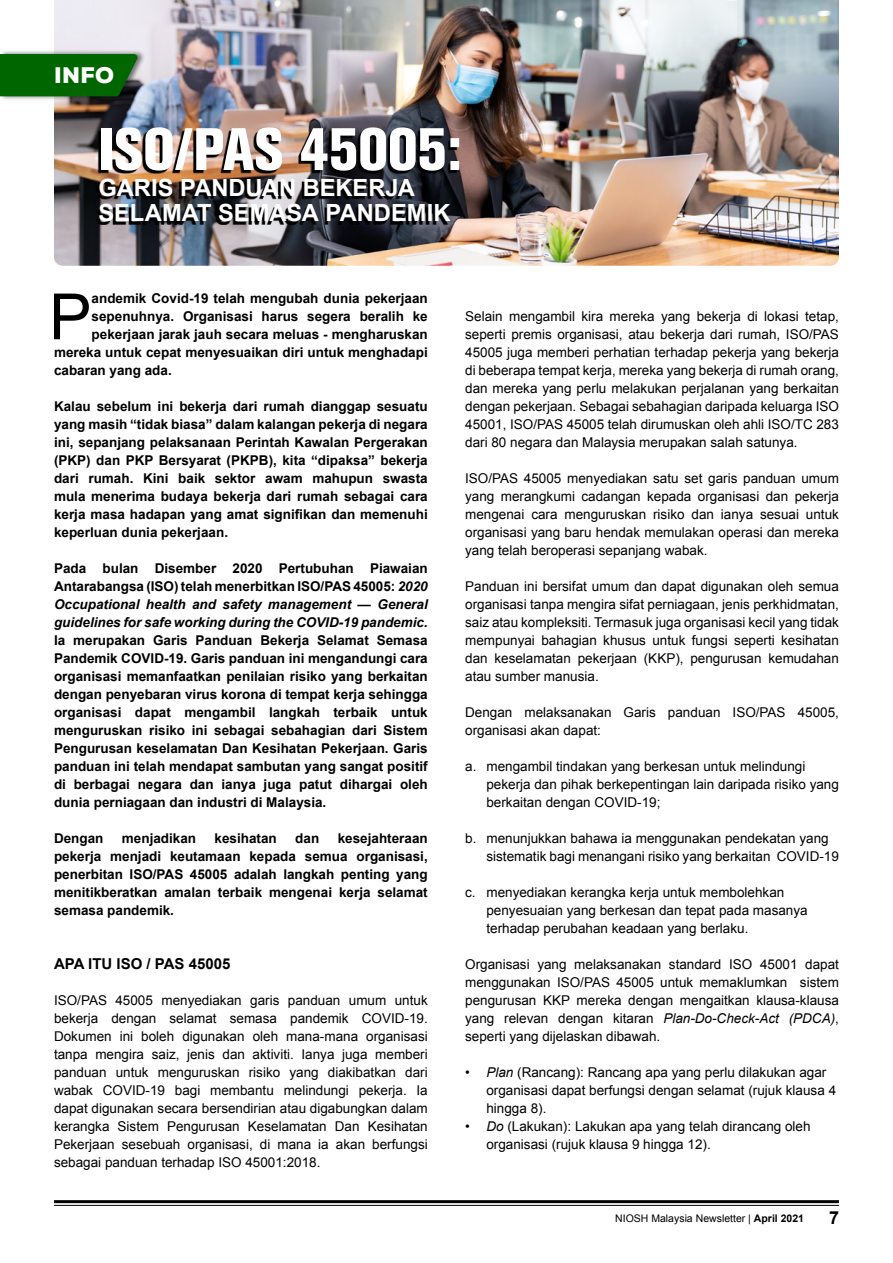
<style>
.page{position:relative;width:893px;height:1263px;background:#fff}
.page>*{position:absolute;margin:0;border:0;box-sizing:border-box;transform-origin:0 0}
.t1{font:63.75px "Arial";color:#000}
.t2{font:800 condensed 59.25px "Akzidenz Grotesk BQ";color:#fff}
.t3{font:700 23.7px/25.7px "Arial";color:#fff}
.t4{font:900 22.5px "Nexa";color:#fff}
.t5{font:700 18px "Arial";color:#000}
.t6{font:700 15px "Arial";color:#000}
.t7{font:13.5px/18px "Arial";color:#000}
.t8{font:700 13.5px/18px "Arial";color:#000;text-align:justify}
.t9{font:italic 700 13.5px/18px "Arial";color:#000;text-align:justify}
.t10{font:10.5px "Arial";color:#000}
.s1{font-style:normal}
.s2{font-style:italic}
.s3{font-weight:700}
</style>
<div class="page">
<img style="left:54px;top:0;width:785px;height:266px">
<img style="left:96px;top:130px;width:360px;height:95px">
<div style="left:0;top:49px;width:146px;height:52px;background:#000;opacity:.5"></div>
<svg style="left:0;top:54px;width:138px;height:42px;background:#056405"></svg>
<hr style="left:54px;top:1200px;width:785px;height:3px;background:#000">
<hr style="left:54px;top:1205px;width:785px;height:1px;background:#000">
<h3 class="t4" style="left:54px;top:61px;width:61px">INFO</h3>
<h2 class="t2" style="left:98px;top:115px;width:365px">ISO/PAS 45005:</h2>
<h3 class="t3" style="left:98px;top:175px;width:354px">GARIS PANDUAN BEKERJA<br>SELAMAT SEMASA PANDEMIK</h3>
<h1 class="t1" style="left:49px;top:275px;width:44px">P</h1>
<p class="t8" style="left:92px;top:290px;width:338px">andemik Covid-19 telah mengubah dunia pekerjaan</p>
<p class="t8" style="left:92px;top:308px;width:338px">sepenuhnya. Organisasi harus segera beralih ke</p>
<p class="t8" style="left:92px;top:326px;width:338px">pekerjaan jarak jauh secara meluas - mengharuskan</p>
<p class="t8" style="left:54px;top:344px;width:375px">mereka untuk cepat menyesuaikan diri untuk menghadapi</p>
<p class="t8" style="left:54px;top:362px;width:119px">cabaran yang ada.</p>
<p class="t8" style="left:54px;top:398px;width:375px">Kalau sebelum ini bekerja dari rumah dianggap sesuatu yang masih “tidak biasa” dalam kalangan pekerja di negara ini, sepanjang pelaksanaan Perintah Kawalan Pergerakan (PKP) dan PKP Bersyarat (PKPB), kita “dipaksa” bekerja dari rumah. Kini baik sektor awam mahupun swasta mula menerima budaya bekerja dari rumah sebagai cara kerja masa hadapan yang amat signifikan dan memenuhi keperluan dunia pekerjaan.</p>
<p class="t9" style="left:54px;top:560px;width:375px"><span class="s1">Pada bulan Disember 2020 Pertubuhan Piawaian Antarabangsa (ISO) telah menerbitkan ISO/PAS 45005:</span> 2020<br>Occupational health and safety management — General guidelines for safe working during the COVID-19 pandemic.</p>
<p class="t8" style="left:54px;top:632px;width:375px">Ia merupakan Garis Panduan Bekerja Selamat Semasa Pandemik COVID-19. Garis panduan ini mengandungi cara organisasi memanfaatkan penilaian risiko yang berkaitan dengan penyebaran virus korona di tempat kerja sehingga organisasi dapat mengambil langkah terbaik untuk menguruskan risiko ini sebagai sebahagian dari Sistem Pengurusan keselamatan Dan Kesihatan Pekerjaan. Garis panduan ini telah mendapat sambutan yang sangat positif di berbagai negara dan ianya juga patut dihargai oleh dunia perniagaan dan industri di Malaysia.</p>
<p class="t8" style="left:54px;top:830px;width:51px">Dengan</p>
<p class="t8" style="left:122px;top:830px;width:76px">menjadikan</p>
<p class="t8" style="left:215px;top:830px;width:64px">kesihatan</p>
<p class="t8" style="left:295px;top:830px;width:26px">dan</p>
<p class="t8" style="left:54px;top:830px;width:375px;text-indent:284px">kesejahteraan pekerja menjadi keutamaan kepada semua organisasi, penerbitan ISO/PAS 45005 adalah langkah penting yang menitikberatkan amalan terbaik mengenai kerja selamat semasa pandemik.</p>
<p class="t6" style="left:54px;top:954px;width:178px">APA ITU ISO / PAS 45005</p>
<p class="t7" style="left:54px;top:992px;width:375px;text-align:justify">ISO/PAS 45005 menyediakan garis panduan umum untuk bekerja dengan selamat semasa pandemik COVID-19.<br>Dokumen ini boleh digunakan oleh mana-mana organisasi tanpa mengira saiz, jenis dan aktiviti. Ianya juga memberi panduan untuk menguruskan risiko yang diakibatkan dari wabak COVID-19 bagi membantu melindungi pekerja. Ia dapat digunakan secara bersendirian atau digabungkan dalam kerangka Sistem Pengurusan Keselamatan Dan Kesihatan Pekerjaan sesebuah organisasi, di mana ia akan berfungsi sebagai panduan terhadap ISO 45001:2018.</p>
<p class="t7" style="left:465px;top:308px;width:375px;text-align:justify">Selain mengambil kira mereka yang bekerja di lokasi tetap, seperti premis organisasi, atau bekerja dari rumah, ISO/PAS 45005 juga memberi perhatian terhadap pekerja yang bekerja di beberapa tempat kerja, mereka yang bekerja di rumah orang, dan mereka yang perlu melakukan perjalanan yang berkaitan dengan pekerjaan. Sebagai sebahagian daripada keluarga ISO 45001, ISO/PAS 45005 telah dirumuskan oleh ahli ISO/TC 283 dari 80 negara dan Malaysia merupakan salah satunya.</p>
<p class="t7" style="left:465px;top:470px;width:375px;text-align:justify">ISO/PAS 45005 menyediakan satu set garis panduan umum yang merangkumi cadangan kepada organisasi dan pekerja mengenai cara menguruskan risiko dan ianya sesuai untuk organisasi yang baru hendak memulakan operasi dan mereka yang telah beroperasi sepanjang wabak.</p>
<p class="t7" style="left:465px;top:578px;width:375px;text-align:justify">Panduan ini bersifat umum dan dapat digunakan oleh semua organisasi tanpa mengira sifat perniagaan, jenis perkhidmatan, saiz atau kompleksiti. Termasuk juga organisasi kecil yang tidak mempunyai bahagian khusus untuk fungsi seperti kesihatan dan keselamatan pekerjaan (KKP), pengurusan kemudahan atau sumber manusia.</p>
<p class="t7" style="left:465px;top:704px;width:375px">Dengan melaksanakan Garis panduan ISO/PAS 45005, organisasi akan dapat:</p>
<p class="t7" style="left:486px;top:758px;width:354px;text-indent:-21px">a. mengambil tindakan yang berkesan untuk melindungi pekerja dan pihak berkepentingan lain daripada risiko yang berkaitan dengan COVID-19;</p>
<p class="t7" style="left:486px;top:830px;width:354px;text-indent:-21px">b. menunjukkan bahawa ia menggunakan pendekatan yang sistematik bagi menangani risiko yang berkaitan COVID-19</p>
<p class="t7" style="left:486px;top:884px;width:323px;text-indent:-21px">c. menyediakan kerangka kerja untuk membolehkan penyesuaian yang berkesan dan tepat pada masanya terhadap perubahan keadaan yang berlaku.</p>
<p class="t7" style="left:465px;top:956px;width:375px;text-align:justify">Organisasi yang melaksanakan standard ISO 45001 dapat menggunakan ISO/PAS 45005 untuk memaklumkan sistem pengurusan KKP mereka dengan mengaitkan klausa-klausa yang relevan dengan kitaran <span class="s2">Plan-Do-Check-Act (PDCA)</span>, seperti yang dijelaskan dibawah.</p>
<p class="t7" style="left:486px;top:1063px;width:351px;text-indent:-21px">• <span class="s2">Plan</span> (Rancang): Rancang apa yang perlu dilakukan agar organisasi dapat berfungsi dengan selamat (rujuk klausa 4 hingga 8).</p>
<p class="t7" style="left:486px;top:1117px;width:326px;text-indent:-21px">• <span class="s2">Do</span> (Lakukan): Lakukan apa yang telah dirancang oleh organisasi (rujuk klausa 9 hingga 12).</p>
<p class="t10" style="left:615px;top:1211px;width:190px">NIOSH Malaysia Newsletter | <span class="s3">April 2021</span></p>
<h3 class="t5" style="left:829px;top:1206px;width:12px">7</h3>
</div>
